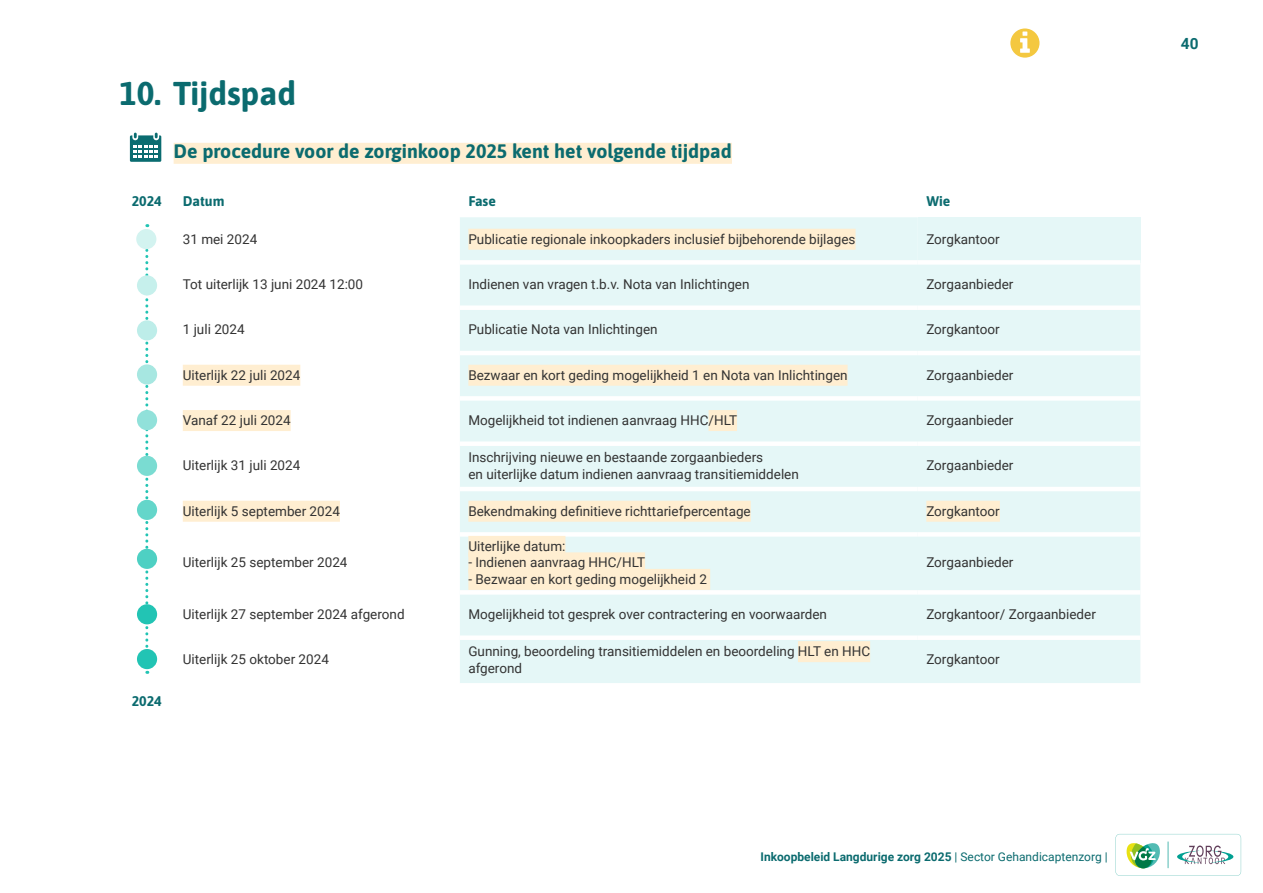
<style>
.page{position:relative;width:1263px;height:893px;background:#fff}
.page>*{position:absolute;margin:0;border:0;box-sizing:border-box;transform-origin:0 0}
.H1_Kop_IN{font:700 33px "Asap";color:#0b6b6f}
.Kop_tabel_Processtap_2024{font:700 19.5px "Asap";color:#0b6b6f}
.t1{font:700 15.45px "Roboto";color:#0b6b6f}
.Subkop_Tabel_processtappen_2024{font:700 13.95px "Asap";color:#0b6b6f}
.Plat_Tabel_Inkoopbeleid_2024{font:13.5px/16.5px "Roboto";color:#333}
.t2{font:700 12px "Roboto";color:#0b6b6f}
.s1{font-weight:400}
</style>
<div class="page">
<svg style="left:1115px;top:834px;width:126px;height:42px"></svg>
<svg style="left:1010px;top:28px;width:29px;height:30px"></svg>
<div style="left:460px;top:217px;width:680px;height:466px;background:#e5f7f7"></div>
<div style="left:918px;top:217px;width:222px;height:45px;background:#e5f7f7"></div>
<div style="left:460px;top:260px;width:458px;height:5px;background:#fff"></div>
<div style="left:918px;top:260px;width:222px;height:5px;background:#fff"></div>
<div style="left:460px;top:305px;width:458px;height:5px;background:#fff"></div>
<div style="left:918px;top:305px;width:222px;height:5px;background:#fff"></div>
<hr style="left:460px;top:351px;width:458px;height:4px;background:#fff">
<hr style="left:918px;top:351px;width:222px;height:4px;background:#fff">
<div style="left:460px;top:396px;width:458px;height:5px;background:#fff"></div>
<div style="left:918px;top:396px;width:222px;height:5px;background:#fff"></div>
<div style="left:460px;top:441px;width:458px;height:5px;background:#fff"></div>
<div style="left:918px;top:441px;width:222px;height:5px;background:#fff"></div>
<hr style="left:460px;top:487px;width:458px;height:4px;background:#fff">
<hr style="left:918px;top:487px;width:222px;height:4px;background:#fff">
<div style="left:460px;top:532px;width:458px;height:5px;background:#fff"></div>
<div style="left:918px;top:532px;width:222px;height:5px;background:#fff"></div>
<div style="left:460px;top:590px;width:458px;height:5px;background:#fff"></div>
<div style="left:918px;top:590px;width:222px;height:5px;background:#fff"></div>
<div style="left:460px;top:635px;width:458px;height:5px;background:#fff"></div>
<div style="left:918px;top:635px;width:222px;height:5px;background:#fff"></div>
<div style="left:174px;top:143px;width:558px;height:21px;background:#ffeed1"></div>
<svg style="left:130px;top:133px;width:31px;height:29px"></svg>
<svg style="left:145px;top:224px;width:3px;height:450px"></svg>
<div style="left:137px;top:364px;width:20px;height:21px;background:#a7e7e1;border-radius:50%"></div>
<div style="left:137px;top:320px;width:20px;height:20px;background:#bdede9;border-radius:50%"></div>
<div style="left:137px;top:275px;width:20px;height:20px;background:#c6f0ec;border-radius:50%"></div>
<div style="left:137px;top:410px;width:20px;height:20px;background:#91e1da;border-radius:50%"></div>
<div style="left:137px;top:456px;width:20px;height:20px;background:#7adcd2;border-radius:50%"></div>
<div style="left:137px;top:500px;width:20px;height:20px;background:#64d6ca;border-radius:50%"></div>
<div style="left:137px;top:549px;width:20px;height:20px;background:#4ed0c3;border-radius:50%"></div>
<div style="left:136px;top:229px;width:20px;height:20px;background:#d3f3f0;border-radius:50%"></div>
<div style="left:137px;top:604px;width:20px;height:20px;background:#22c4b4;border-radius:50%"></div>
<div style="left:137px;top:649px;width:20px;height:20px;background:#22c4b4;border-radius:50%"></div>
<div style="left:468px;top:229px;width:387px;height:21px;background:#ffeed1"></div>
<div style="left:183px;top:365px;width:117px;height:21px;background:#ffeed1"></div>
<div style="left:468px;top:365px;width:379px;height:21px;background:#ffeed1"></div>
<div style="left:183px;top:410px;width:108px;height:21px;background:#ffeed1"></div>
<div style="left:708px;top:410px;width:29px;height:21px;background:#ffeed1"></div>
<div style="left:183px;top:501px;width:157px;height:21px;background:#ffeed1"></div>
<div style="left:468px;top:501px;width:283px;height:21px;background:#ffeed1"></div>
<div style="left:926px;top:501px;width:74px;height:21px;background:#ffeed1"></div>
<div style="left:468px;top:536px;width:97px;height:21px;background:#ffeed1"></div>
<div style="left:468px;top:552px;width:177px;height:21px;background:#ffeed1"></div>
<div style="left:468px;top:569px;width:242px;height:21px;background:#ffeed1"></div>
<div style="left:798px;top:641px;width:72px;height:21px;background:#ffeed1"></div>
<h1 class="H1_Kop_IN" style="left:119px;top:71px;width:179px">10. Tijdspad</h1>
<p class="Kop_tabel_Processtap_2024" style="left:174px;top:137px;width:560px">De procedure voor de zorginkoop 2025 kent het volgende tijdpad</p>
<p class="Subkop_Tabel_processtappen_2024" style="left:132px;top:191px;width:31px">2024</p>
<p class="Subkop_Tabel_processtappen_2024" style="left:183px;top:191px;width:43px">Datum</p>
<p class="Subkop_Tabel_processtappen_2024" style="left:468px;top:191px;width:29px">Fase</p>
<p class="Subkop_Tabel_processtappen_2024" style="left:926px;top:191px;width:26px">Wie</p>
<p class="Plat_Tabel_Inkoopbeleid_2024" style="left:183px;top:230px;width:76px">31 mei 2024</p>
<p class="Plat_Tabel_Inkoopbeleid_2024" style="left:468px;top:230px;width:389px">Publicatie regionale inkoopkaders inclusief bijbehorende bijlages</p>
<p class="Plat_Tabel_Inkoopbeleid_2024" style="left:926px;top:230px;width:75px">Zorgkantoor</p>
<p class="Plat_Tabel_Inkoopbeleid_2024" style="left:183px;top:275px;width:182px">Tot uiterlijk 13 juni 2024 12:00</p>
<p class="Plat_Tabel_Inkoopbeleid_2024" style="left:468px;top:275px;width:283px">Indienen van vragen t.b.v. Nota van Inlichtingen</p>
<p class="Plat_Tabel_Inkoopbeleid_2024" style="left:926px;top:275px;width:89px">Zorgaanbieder</p>
<p class="Plat_Tabel_Inkoopbeleid_2024" style="left:183px;top:321px;width:63px">1 juli 2024</p>
<p class="Plat_Tabel_Inkoopbeleid_2024" style="left:468px;top:321px;width:191px">Publicatie Nota van Inlichtingen</p>
<p class="Plat_Tabel_Inkoopbeleid_2024" style="left:926px;top:321px;width:75px">Zorgkantoor</p>
<p class="Plat_Tabel_Inkoopbeleid_2024" style="left:183px;top:366px;width:119px">Uiterlijk 22 juli 2024</p>
<p class="Plat_Tabel_Inkoopbeleid_2024" style="left:468px;top:366px;width:381px">Bezwaar en kort geding mogelijkheid 1 en Nota van Inlichtingen</p>
<p class="Plat_Tabel_Inkoopbeleid_2024" style="left:926px;top:366px;width:89px">Zorgaanbieder</p>
<p class="Plat_Tabel_Inkoopbeleid_2024" style="left:183px;top:411px;width:109px">Vanaf 22 juli 2024</p>
<p class="Plat_Tabel_Inkoopbeleid_2024" style="left:468px;top:411px;width:270px">Mogelijkheid tot indienen aanvraag HHC/HLT</p>
<p class="Plat_Tabel_Inkoopbeleid_2024" style="left:926px;top:411px;width:89px">Zorgaanbieder</p>
<p class="Plat_Tabel_Inkoopbeleid_2024" style="left:183px;top:457px;width:119px">Uiterlijk 31 juli 2024</p>
<p class="Plat_Tabel_Inkoopbeleid_2024" style="left:468px;top:449px;width:296px">Inschrijving nieuwe en bestaande zorgaanbieders</p>
<p class="Plat_Tabel_Inkoopbeleid_2024" style="left:468px;top:465px;width:332px">en uiterlijke datum indienen aanvraag transitiemiddelen</p>
<p class="Plat_Tabel_Inkoopbeleid_2024" style="left:926px;top:457px;width:89px">Zorgaanbieder</p>
<p class="Plat_Tabel_Inkoopbeleid_2024" style="left:183px;top:502px;width:159px">Uiterlijk 5 september 2024</p>
<p class="Plat_Tabel_Inkoopbeleid_2024" style="left:468px;top:502px;width:284px">Bekendmaking definitieve richttariefpercentage</p>
<p class="Plat_Tabel_Inkoopbeleid_2024" style="left:926px;top:502px;width:75px">Zorgkantoor</p>
<p class="Plat_Tabel_Inkoopbeleid_2024" style="left:183px;top:554px;width:166px">Uiterlijk 25 september 2024</p>
<p class="Plat_Tabel_Inkoopbeleid_2024" style="left:468px;top:537px;width:99px">Uiterlijke datum:</p>
<p class="Plat_Tabel_Inkoopbeleid_2024" style="left:468px;top:554px;width:178px">- Indienen aanvraag HHC/HLT</p>
<p class="Plat_Tabel_Inkoopbeleid_2024" style="left:468px;top:570px;width:240px">- Bezwaar en kort geding mogelijkheid 2</p>
<p class="Plat_Tabel_Inkoopbeleid_2024" style="left:926px;top:554px;width:89px">Zorgaanbieder</p>
<p class="Subkop_Tabel_processtappen_2024" style="left:132px;top:691px;width:31px">2024</p>
<p class="Plat_Tabel_Inkoopbeleid_2024" style="left:183px;top:605px;width:223px">Uiterlijk 27 september 2024 afgerond</p>
<p class="Plat_Tabel_Inkoopbeleid_2024" style="left:468px;top:605px;width:360px">Mogelijkheid tot gesprek over contractering en voorwaarden</p>
<p class="Plat_Tabel_Inkoopbeleid_2024" style="left:926px;top:605px;width:171px">Zorgkantoor/ Zorgaanbieder</p>
<p class="Plat_Tabel_Inkoopbeleid_2024" style="left:183px;top:651px;width:148px">Uiterlijk 25 oktober 2024</p>
<p class="Plat_Tabel_Inkoopbeleid_2024" style="left:468px;top:643px;width:403px">Gunning, beoordeling transitiemiddelen en beoordeling HLT en HHC afgerond</p>
<p class="Plat_Tabel_Inkoopbeleid_2024" style="left:926px;top:651px;width:75px">Zorgkantoor</p>
<p class="t2" style="left:760px;top:848px;width:349px">Inkoopbeleid Langdurige zorg 2025 <span class="s1">| Sector Gehandicaptenzorg |</span></p>
<p class="t1" style="left:1181px;top:32px;width:19px">40</p>
</div>
